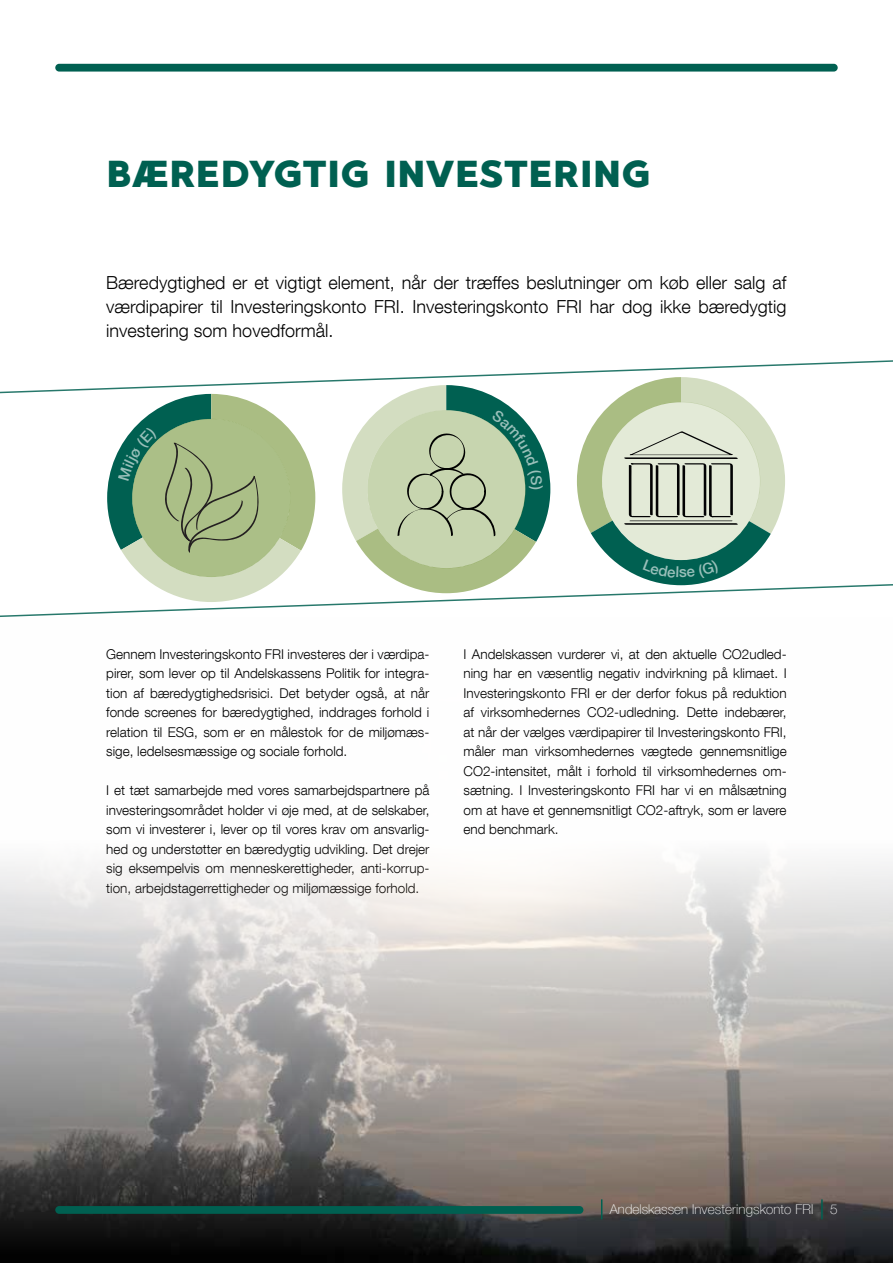
<style>
.page{position:relative;width:893px;height:1263px;background:#fff}
.page>*{position:absolute;margin:0;border:0;box-sizing:border-box;transform-origin:0 0}
.t1{font:37.5px "MADE Good Time Grotesk";letter-spacing:-.06em;color:#006051}
.t2{font:300 18px/24px "Helvetica Neue LT Com";color:#000;text-align:justify}
.t3{font:300 13.5px/19.5px "Helvetica Neue LT Com";color:#000;text-align:justify}
.t4{font:100 13.5px "Helvetica Neue LT Com";letter-spacing:.01em;color:#fff}
</style>
<div class="page">
<div style="left:55px;top:64px;width:783px;height:8px;background:#006051;border-radius:4px"></div>
<svg style="left:0;top:360px;width:893px;height:257px"></svg>
<img style="left:0;top:856px;width:893px;height:407px">
<svg style="left:601px;top:1199px;width:1px;height:20px"></svg>
<hr style="left:821px;top:1199px;width:2px;height:20px;background:#006051">
<div style="left:55px;top:1206px;width:528px;height:8px;background:#006051;border-radius:4px"></div>
<svg style="left:107px;top:394px;width:208px;height:208px"></svg>
<svg style="left:577px;top:377px;width:208px;height:208px"></svg>
<svg style="left:342px;top:385px;width:208px;height:208px"></svg>
<h1 class="t1" style="left:106px;top:150px;width:547px">BÆREDYGTIG INVESTERING</h1>
<h2 class="t2" style="left:106px;top:270px;width:682px">Bæredygtighed er et vigtigt element, når der træffes beslutninger om køb eller salg af værdipapirer til Investeringskonto FRI. Investeringskonto FRI har dog ikke bæredygtig investering som hovedformål.</h2>
<p class="t3" style="left:106px;top:644px;width:325px">Gennem Investeringskonto FRI investeres der i værdipa&shy;pirer, som lever op til Andelskassens Politik for integra&shy;tion af bæredygtighedsrisici. Det betyder også, at når fonde screenes for bæredygtighed, inddrages forhold i relation til ESG, som er en målestok for de miljømæs&shy;sige, ledelsesmæssige og sociale forhold.</p>
<p class="t3" style="left:106px;top:780px;width:325px">I et tæt samarbejde med vores samarbejdspartnere på investeringsområdet holder vi øje med, at de selskaber, som vi investerer i, lever op til vores krav om ansvarlig&shy;hed og understøtter en bæredygtig udvikling. Det drejer sig eksempelvis om menneskerettigheder, anti-korrup&shy;tion, arbejdstagerrettigheder og miljømæssige forhold.</p>
<p class="t3" style="left:463px;top:644px;width:325px">I Andelskassen vurderer vi, at den aktuelle CO2udled&shy;ning har en væsentlig negativ indvirkning på klimaet. I Investeringskonto FRI er der derfor fokus på reduktion af virksomhedernes CO2-udledning. Dette indebærer, at når der vælges værdipapirer til Investeringskonto FRI, måler man virksomhedernes vægtede gennemsnitlige CO2-intensitet, målt i forhold til virksomhedernes om&shy;sætning. I Investeringskonto FRI har vi en målsætning om at have et gennemsnitligt CO2-aftryk, som er lavere end benchmark.</p>
<p class="t4" style="left:610px;top:1201px;width:229px">Andelskassen Investeringskonto FRI 5</p>
</div>
